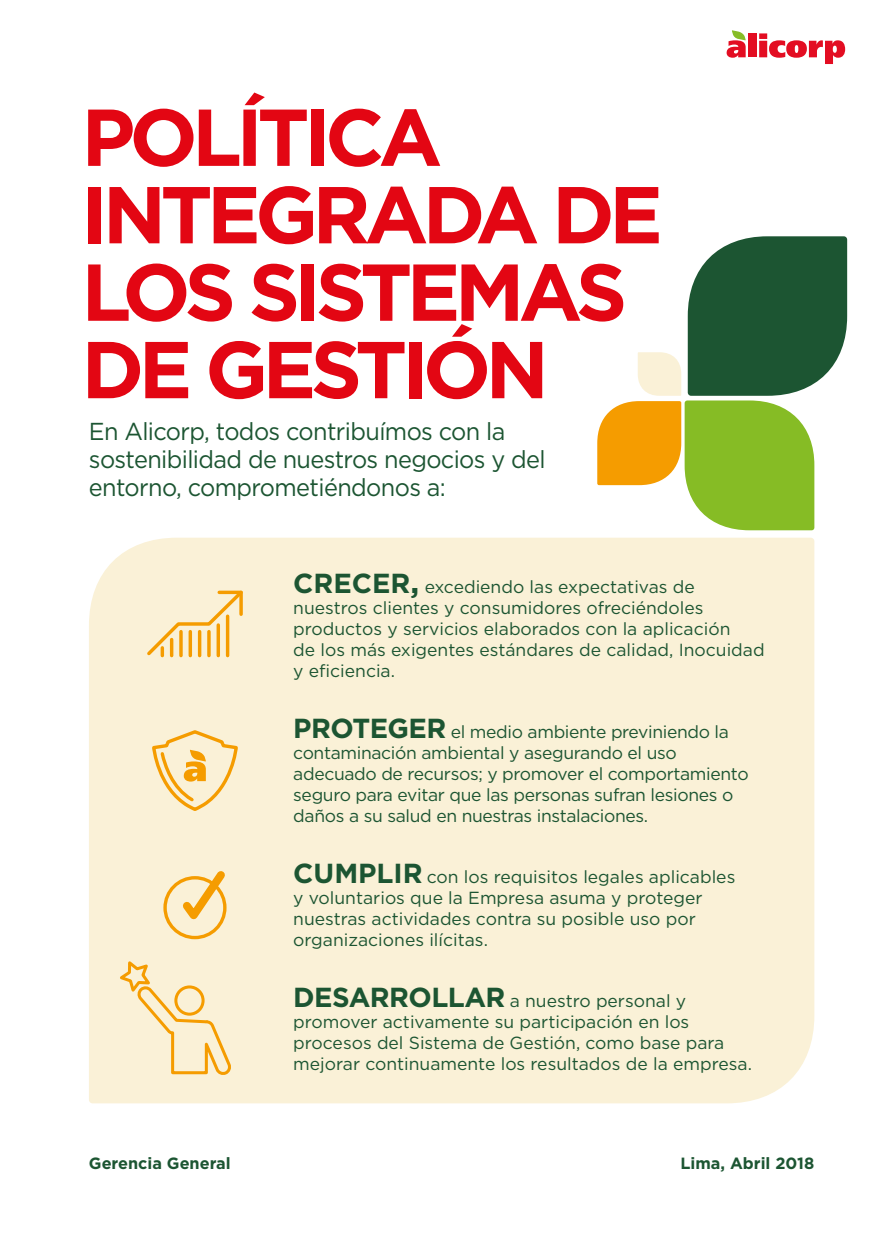
<style>
.page{position:relative;width:886px;height:1241px;background:#fff}
.page>*{position:absolute;margin:0;border:0;box-sizing:border-box;transform-origin:0 0}
.t1{font:700 80.38px/77.4px "Gotham";letter-spacing:-.07em;color:#e30613}
.t2{font:24.5px/27.7px "Gotham";letter-spacing:-.025em;color:#1c5532;scale:.96 1}
.t3{font:17.5px/21px "Gotham";color:#1c5532}
.t4{font:17.5px/21px "Gotham";letter-spacing:-.02em;color:#1c5532}
.t5{font:700 16.25px "Gotham";color:#1c5532}
.s1{font-weight:700;font-size:27.5px}
.s2{font-weight:700;font-size:31.25px}
</style>
<div class="page">
<div style="left:89px;top:537px;width:725px;height:566px;background:#faf1d7"></div>
<svg style="left:597px;top:236px;width:250px;height:294px"></svg>
<div style="left:748px;top:33px;width:8px;height:24px;background:#e30d22"></div>
<svg style="left:759px;top:33px;width:86px;height:31px"></svg>
<svg style="left:726px;top:30px;width:20px;height:28px"></svg>
<svg style="left:144px;top:587px;width:102px;height:71px;background:#f9e7bf"></svg>
<hr style="left:170px;top:639px;width:3px;height:16px;background:#f59c00">
<svg style="left:179px;top:631px;width:4px;height:24px"></svg>
<hr style="left:189px;top:631px;width:3px;height:24px;background:#f59c00">
<hr style="left:198px;top:631px;width:3px;height:24px;background:#f59c00">
<svg style="left:207px;top:631px;width:4px;height:24px"></svg>
<hr style="left:217px;top:625px;width:3px;height:30px;background:#f59c00">
<hr style="left:226px;top:616px;width:3px;height:39px;background:#f59c00">
<svg style="left:150px;top:728px;width:90px;height:84px;background:#f8e0ac"></svg>
<div style="left:163px;top:875px;width:64px;height:64px;border:3px solid #f59c00;border-radius:50%"></div>
<svg style="left:176px;top:863px;width:56px;height:66px;background:#f8dea8"></svg>
<svg style="left:115px;top:958px;width:118px;height:117px;background:#f9e7bf"></svg>
<h1 class="t1" style="left:81px;top:98px;width:583px">POLÍTICA<br>INTEGRADA DE<br>LOS SISTEMAS<br>DE GESTIÓN</h1>
<h2 class="t2" style="left:89px;top:417px;width:477px">En Alicorp, todos contribuímos con la sostenibilidad de nuestros negocios y del entorno, comprometiéndonos a:</h2>
<p class="t3" style="left:293px;top:575px;width:473px"><span class="s1">CRECER</span><span class="s2">,</span> excediendo las expectativas de nuestros clientes y consumidores ofreciéndoles productos y servicios elaborados con la aplicación<br>de los más exigentes estándares de calidad, Inocuidad y eficiencia.</p>
<p class="t4" style="left:293px;top:720px;width:457px"><span class="s1">PROTEGER</span> el medio ambiente previniendo la contaminación ambiental y asegurando el uso adecuado de recursos; y promover el comportamiento seguro para evitar que las personas sufran lesiones o daños a su salud en nuestras instalaciones.</p>
<p class="t3" style="left:293px;top:865px;width:444px"><span class="s1">CUMPLIR</span> con los requisitos legales aplicables y voluntarios que la Empresa asuma y proteger nuestras actividades contra su posible uso por organizaciones ilícitas.</p>
<p class="t3" style="left:293px;top:989px;width:460px"><span class="s1">DESARROLLAR</span> a nuestro personal y promover activamente su participación en los procesos del Sistema de Gestión, como base para mejorar continuamente los resultados de la empresa.</p>
<p class="t5" style="left:89px;top:1152px;width:143px">Gerencia General</p>
<p class="t5" style="left:680px;top:1152px;width:135px">Lima, Abril 2018</p>
</div>
